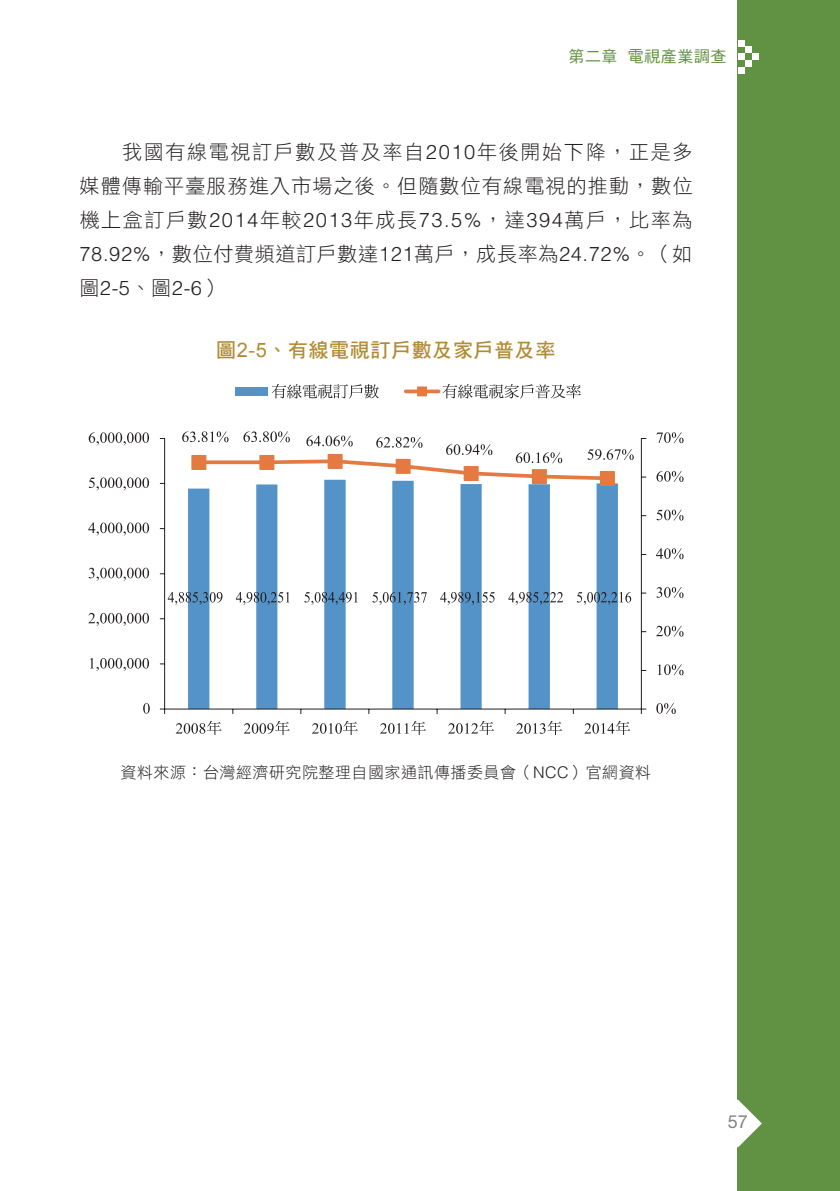
<style>
.page{position:relative;width:840px;height:1191px;background:#fff}
.page>*{position:absolute;margin:0;border:0;box-sizing:border-box;transform-origin:0 0}
.t1{font:20px/34px "DF Hei Std W3";letter-spacing:.06em;color:#231f20;text-align:justify}
.t2{font:20px "DF Hei Std W7";letter-spacing:.03em;color:#b18c34}
.t3{font:300 20px "Helvetica";color:#231f20}
.t4{font:18px "Helvetica Neue";color:#808285}
.t5{font:16px "DF Hei Std W3";letter-spacing:.03em;color:#231f20}
.t6{font:16px "DF Hei Std W5";letter-spacing:.03em;color:#619143}
.s1{font-family:"Helvetica";font-weight:300}
.s2{font-family:"DF Hei Std W3";font-weight:400}
.s3{font-family:"Arial"}
</style>
<div class="page">
<div style="left:737px;top:0;width:102px;height:1191px;background:#619143"></div>
<svg style="left:737px;top:1099px;width:24px;height:48px"></svg>
<div style="left:737px;top:40px;width:7px;height:7px;background:#fff"></div>
<div style="left:737px;top:53px;width:7px;height:7px;background:#fff"></div>
<div style="left:737px;top:67px;width:7px;height:7px;background:#fff"></div>
<div style="left:744px;top:47px;width:7px;height:6px;background:#fff"></div>
<div style="left:744px;top:60px;width:7px;height:7px;background:#fff"></div>
<div style="left:751px;top:53px;width:7px;height:7px;background:#fff"></div>
<svg style="left:188px;top:482px;width:429px;height:226px"></svg>
<hr style="left:640px;top:438px;width:1px;height:271px;background:#231f20">
<hr style="left:164px;top:708px;width:477px;height:1px;background:#231f20">
<svg style="left:640px;top:708px;width:6px;height:6px"></svg>
<hr style="left:164px;top:438px;width:1px;height:271px;background:#231f20">
<svg style="left:160px;top:708px;width:5px;height:6px"></svg>
<div style="left:531px;top:469px;width:15px;height:15px;background:#e47941"></div>
<div style="left:599px;top:471px;width:15px;height:15px;background:#e47941;border:1px solid #e47941"></div>
<svg style="left:168px;top:592px;width:54px;height:13px"></svg>
<svg style="left:236px;top:592px;width:53px;height:13px"></svg>
<svg style="left:304px;top:592px;width:53px;height:13px"></svg>
<svg style="left:372px;top:592px;width:54px;height:13px"></svg>
<svg style="left:440px;top:592px;width:54px;height:13px"></svg>
<svg style="left:508px;top:592px;width:54px;height:13px"></svg>
<svg style="left:576px;top:592px;width:55px;height:13px"></svg>
<svg style="left:182px;top:431px;width:451px;height:51px"></svg>
<svg style="left:656px;top:703px;width:19px;height:11px"></svg>
<svg style="left:657px;top:664px;width:26px;height:11px"></svg>
<svg style="left:656px;top:626px;width:27px;height:10px"></svg>
<svg style="left:656px;top:587px;width:27px;height:11px"></svg>
<svg style="left:656px;top:548px;width:27px;height:11px"></svg>
<svg style="left:656px;top:509px;width:27px;height:11px"></svg>
<svg style="left:656px;top:471px;width:27px;height:11px"></svg>
<svg style="left:656px;top:432px;width:27px;height:11px"></svg>
<svg style="left:176px;top:721px;width:45px;height:14px"></svg>
<svg style="left:244px;top:721px;width:45px;height:14px"></svg>
<svg style="left:312px;top:721px;width:45px;height:14px"></svg>
<svg style="left:380px;top:721px;width:45px;height:14px"></svg>
<svg style="left:448px;top:721px;width:45px;height:14px"></svg>
<svg style="left:516px;top:721px;width:45px;height:14px"></svg>
<svg style="left:584px;top:721px;width:46px;height:14px"></svg>
<svg style="left:143px;top:703px;width:7px;height:10px"></svg>
<svg style="left:90px;top:658px;width:59px;height:13px"></svg>
<svg style="left:88px;top:613px;width:61px;height:13px"></svg>
<svg style="left:89px;top:567px;width:60px;height:13px"></svg>
<svg style="left:88px;top:522px;width:61px;height:13px"></svg>
<svg style="left:89px;top:477px;width:60px;height:13px"></svg>
<svg style="left:89px;top:432px;width:60px;height:13px"></svg>
<div style="left:235px;top:387px;width:32px;height:8px;background:#5493c7"></div>
<svg style="left:271px;top:384px;width:107px;height:14px"></svg>
<svg style="left:405px;top:389px;width:33px;height:4px"></svg>
<div style="left:417px;top:387px;width:9px;height:9px;background:#e47941"></div>
<div style="left:417px;top:386px;width:9px;height:10px;border:1px solid #e47941"></div>
<svg style="left:442px;top:384px;width:138px;height:14px"></svg>
<p class="t6" style="left:568px;top:48px;width:159px">第二章 電視產業調查</p>
<p class="t1" style="left:79px;top:134px;width:614px;text-indent:42px">我國有線電視訂戶數及普及率自<span class="s1">2010</span>年後開始下降，正是多媒體傳輸平臺服務進入市場之後。但隨數位有線電視的推動，數位機上盒訂戶數<span class="s1">2014</span>年較<span class="s1">2013</span>年成長<span class="s1">73.5%</span>，達<span class="s1">394</span>萬戶，比率為<span class="s1">78.92%</span>，數位付費頻道訂戶數達<span class="s1">121</span>萬戶，成長率為<span class="s1">24.72%</span>。（如</p>
<p class="t3" style="left:79px;top:275px;width:145px"><span class="s2">圖</span>2-5<span class="s2">、圖</span>2-6<span class="s2">）</span></p>
<p class="t2" style="left:216px;top:339px;width:341px">圖<span class="s3">2-5</span>、有線電視訂戶數及家戶普及率</p>
<p class="t5" style="left:121px;top:764px;width:532px">資料來源：台灣經濟研究院整理自國家通訊傳播委員會（<span class="s1">NCC</span>）官網資料</p>
<p class="t4" style="left:727px;top:1111px;width:22px">57</p>
</div>
